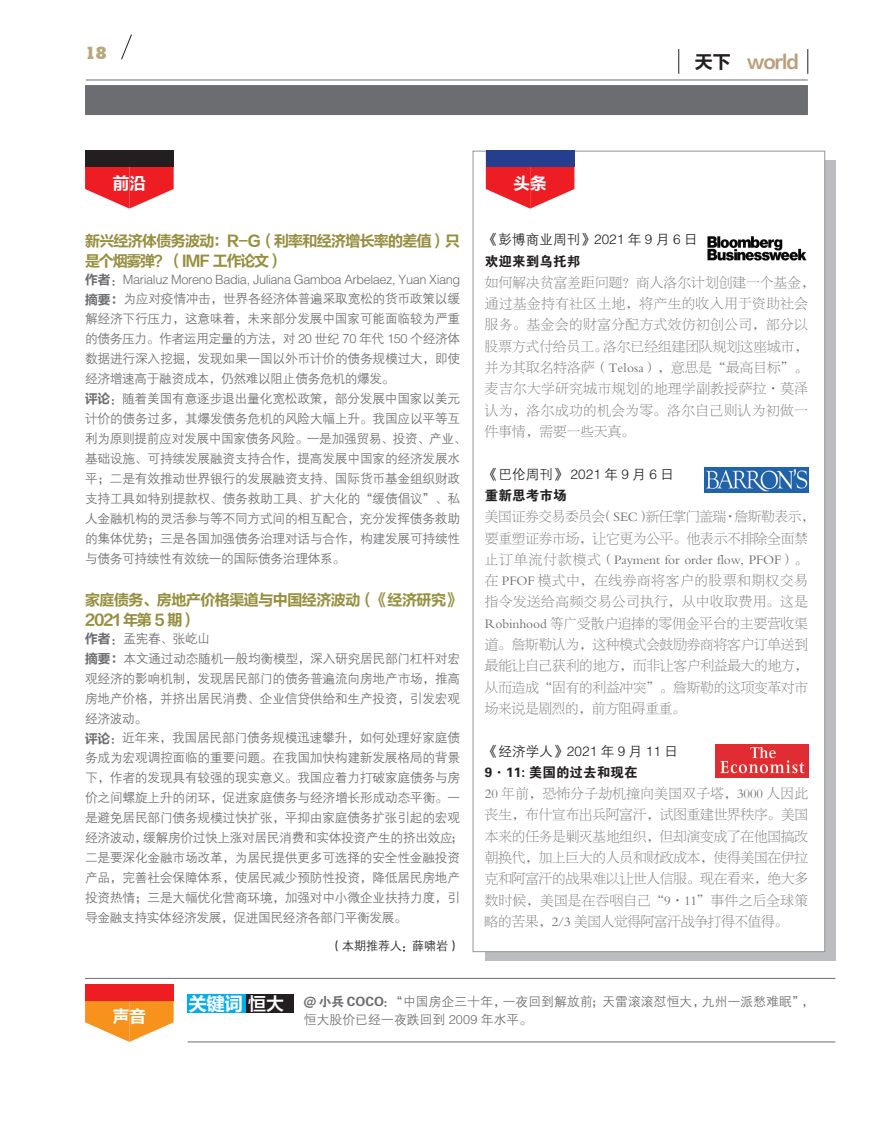
<style>
.page{position:relative;width:893px;height:1127px;background:#fff}
.page>*{position:absolute;margin:0;border:0;box-sizing:border-box;transform-origin:0 0}
.t1{font:18px "FZLTCHJW GB1 0";letter-spacing:-.05em;color:#ba9f7b}
.提文{font:700 18px "Microsoft Ya Hei";color:#fff}
.t2{font:18px "FZLTCHJW GB1 0";color:#231f20}
.t3{font:800 16.95px "Stymie BT";color:#b8a779}
.t4{font:16.5px "FZLTCHJW GB1 0";color:#fff}
.t5{font:15px/20px "FZLTCHJW GB1 0";letter-spacing:-.05em;color:#968f3f}
.提文-2{font:13.5px/21.3px "FZBSJW GB1 0";letter-spacing:.01em;color:#6c6d70}
.提文-3{font:13.5px/21.3px "FZBSJW GB1 0";letter-spacing:.045em;color:#6c6d70}
.提文-4{font:13.5px "FZZDXJW GB1 0";letter-spacing:.01em;color:#231f20}
.提文-5{font:13.5px "FZDHTJW GB1 0";letter-spacing:.01em;color:#231f20}
.t6{font:12.75px/20px "FZZDXJW GB1 0";letter-spacing:-.02em;color:#6c6d70;text-align:justify}
.t7{font:12.75px/18px "FZZDXJW GB1 0";letter-spacing:.01em;color:#6c6d70}
.t8{font:12px "FZZDXJW GB1 0";color:#231f20}
.s1{font-family:"FZLTCHJW GB1 0"}
.s2{font-family:"FZLTZCHJW GB1 0";font-weight:400}
.s3{font-family:"FZDHTJW GB1 0"}
</style>
<div class="page">
<svg style="left:121px;top:34px;width:11px;height:26px"></svg>
<div style="left:485px;top:160px;width:350px;height:800px;background:#bcbdc0"></div>
<div style="left:473px;top:151px;width:352px;height:801px;background:#fff;border:1px solid #939598"></div>
<svg style="left:486px;top:167px;width:88px;height:42px"></svg>
<div style="left:486px;top:151px;width:88px;height:16px;background:#253f8e"></div>
<svg style="left:85px;top:167px;width:89px;height:42px"></svg>
<div style="left:85px;top:151px;width:89px;height:16px;background:#231f20"></div>
<div style="left:85px;top:85px;width:723px;height:30px;background:#6c6d70"></div>
<hr style="left:86px;top:80px;width:722px;height:1px;background:#6c6d70">
<svg style="left:807px;top:49px;width:1px;height:25px"></svg>
<svg style="left:678px;top:49px;width:1px;height:25px"></svg>
<hr style="left:85px;top:978px;width:750px;height:1px;background:#6c6d70">
<hr style="left:188px;top:1041px;width:647px;height:1px;background:#6c6d70">
<svg style="left:85px;top:1000px;width:89px;height:42px"></svg>
<div style="left:85px;top:984px;width:89px;height:16px;background:#ee1d23"></div>
<div style="left:246px;top:995px;width:47px;height:18px;background:#231f20"></div>
<div style="left:188px;top:995px;width:58px;height:18px;background:#00aeef"></div>
<img style="left:704px;top:468px;width:104px;height:24px">
<img style="left:715px;top:744px;width:93px;height:33px">
<img style="left:707px;top:236px;width:100px;height:25px">
<h2 class="t3" style="left:85px;top:43px;width:23px">18</h2>
<p class="t4" style="left:113px;top:174px;width:34px">前沿</p>
<p class="t4" style="left:514px;top:174px;width:34px">头条</p>
<p class="t2" style="left:695px;top:52px;width:37px">天下</p>
<p class="t1" style="left:747px;top:52px;width:54px">world</p>
<p class="t5" style="left:85px;top:231px;width:377px">新兴经济体债务波动：R-G（利率和经济增长率的差值）只是个烟雾弹？（IMF 工作论文）</p>
<p class="t6" style="left:85px;top:270px;width:377px"><span class="s1">作者</span>：Marialuz Moreno Badia, Juliana Gamboa Arbelaez, Yuan Xiang</p>
<p class="t6" style="left:85px;top:289px;width:377px"><span class="s1">摘要：</span>为应对疫情冲击，世界各经济体普遍采取宽松的货币政策以缓解经济下行压力，这意味着，未来部分发展中国家可能面临较为严重的债务压力。作者运用定量的方法，对 20 世纪 70 年代 150 个经济体数据进行深入挖掘，发现如果一国以外币计价的债务规模过大，即使经济增速高于融资成本，仍然难以阻止债务危机的爆发。</p>
<p class="t6" style="left:85px;top:389px;width:383px;text-align:left"><span class="s1">评论</span>：随着美国有意逐步退出量化宽松政策，部分发展中国家以美元计价的债务过多，其爆发债务危机的风险大幅上升。我国应以平等互利为原则提前应对发展中国家债务风险。一是加强贸易、投资、产业、基础设施、可持续发展融资支持合作，提高发展中国家的经济发展水平；二是有效推动世界银行的发展融资支持、国际货币基金组织财政支持工具如特别提款权、债务救助工具、扩大化的“缓债倡议”、私人金融机构的灵活参与等不同方式间的相互配合，充分发挥债务救助的集体优势；三是各国加强债务治理对话与合作，构建发展可持续性与债务可持续性有效统一的国际债务治理体系。</p>
<p class="t5" style="left:85px;top:590px;width:377px">家庭债务、房地产价格渠道与中国经济波动（《经济研究》<br>2021 年第 5 期）</p>
<p class="t6" style="left:85px;top:629px;width:127px"><span class="s1">作者</span>：孟宪春、张屹山</p>
<p class="t6" style="left:85px;top:649px;width:377px"><span class="s1">摘要：</span>本文通过动态随机一般均衡模型，深入研究居民部门杠杆对宏观经济的影响机制，发现居民部门的债务普遍流向房地产市场，推高房地产价格，并挤出居民消费、企业信贷供给和生产投资，引发宏观经济波动。</p>
<p class="t6" style="left:85px;top:728px;width:380px;text-align:left"><span class="s1">评论</span>：近年来，我国居民部门债务规模迅速攀升，如何处理好家庭债务成为宏观调控面临的重要问题。在我国加快构建新发展格局的背景下，作者的发现具有较强的现实意义。我国应着力打破家庭债务与房价之间螺旋上升的闭环，促进家庭债务与经济增长形成动态平衡。一是避免居民部门债务规模过快扩张，平抑由家庭债务扩张引起的宏观经济波动，缓解房价过快上涨对居民消费和实体投资产生的挤出效应；二是要深化金融市场改革，为居民提供更多可选择的安全性金融投资产品，完善社会保障体系，使居民减少预防性投资，降低居民房地产投资热情；三是大幅优化营商环境，加强对中小微企业扶持力度，引导金融支持实体经济发展，促进国民经济各部门平衡发展。</p>
<p class="t8" style="left:330px;top:939px;width:131px">（本期推荐人：薛啸岩）</p>
<p class="提文-4" style="left:485px;top:232px;width:214px">《彭博商业周刊》2021 年 9 月 6 日</p>
<p class="提文-5" style="left:485px;top:254px;width:97px">欢迎来到乌托邦</p>
<p class="提文-3" style="left:485px;top:272px;width:331px">如何解决贫富差距问题？商人洛尔计划创建一个基金，通过基金持有社区土地，将产生的收入用于资助社会服务。基金会的财富分配方式效仿初创公司，部分以股票方式付给员工。洛尔已经组建团队规划这座城市，并为其取名特洛萨（Telosa），意思是“最高目标”。麦吉尔大学研究城市规划的地理学副教授萨拉·莫泽认为，洛尔成功的机会为零。洛尔自己则认为初做一件事情，需要一些天真。</p>
<p class="提文-4" style="left:485px;top:467px;width:191px">《巴伦周刊》 2021 年 9 月 6 日</p>
<p class="提文-5" style="left:485px;top:488px;width:83px">重新思考市场</p>
<p class="提文-2" style="left:485px;top:506px;width:331px">美国证券交易委员会（SEC）新任掌门盖瑞·詹斯勒表示，要重塑证券市场，让它更为公平。他表示不排除全面禁止订单流付款模式（Payment for order flow, PFOF）。在 PFOF 模式中，在线券商将客户的股票和期权交易指令发送给高频交易公司执行，从中收取费用。这是<br>Robinhood 等广受散户追捧的零佣金平台的主要营收渠道。詹斯勒认为，这种模式会鼓励券商将客户订单送到最能让自己获利的地方，而非让客户利益最大的地方，从而造成“固有的利益冲突”。詹斯勒的这项变革对市场来说是剧烈的，前方阻碍重重。</p>
<p class="提文-4" style="left:485px;top:744px;width:194px">《经济学人》2021 年 9 月 11 日</p>
<p class="提文-5" style="left:485px;top:765px;width:154px">9·11: 美国的过去和现在</p>
<p class="提文-2" style="left:485px;top:783px;width:325px;text-align:justify">20 年前，恐怖分子劫机撞向美国双子塔，3000 人因此丧生，布什宣布出兵阿富汗，试图重建世界秩序。美国本来的任务是剿灭基地组织，但却演变成了在他国搞改朝换代，加上巨大的人员和财政成本，使得美国在伊拉克和阿富汗的战果难以让世人信服。现在看来，绝大多数时候，美国是在吞咽自己“9·11”事件之后全球策略的苦果，2/3 美国人觉得阿富汗战争打得不值得。</p>
<p class="t4" style="left:113px;top:1007px;width:34px">声音</p>
<p class="提文" style="left:189px;top:991px;width:97px">关键词 <span class="s2">恒大</span></p>
<p class="t7" style="left:304px;top:992px;width:512px"><span class="s3">@ 小兵 COCO：</span>“中国房企三十年，一夜回到解放前；天雷滚滚怼恒大，九州一派愁难眠”，恒大股价已经一夜跌回到 2009 年水平。</p>
</div>
